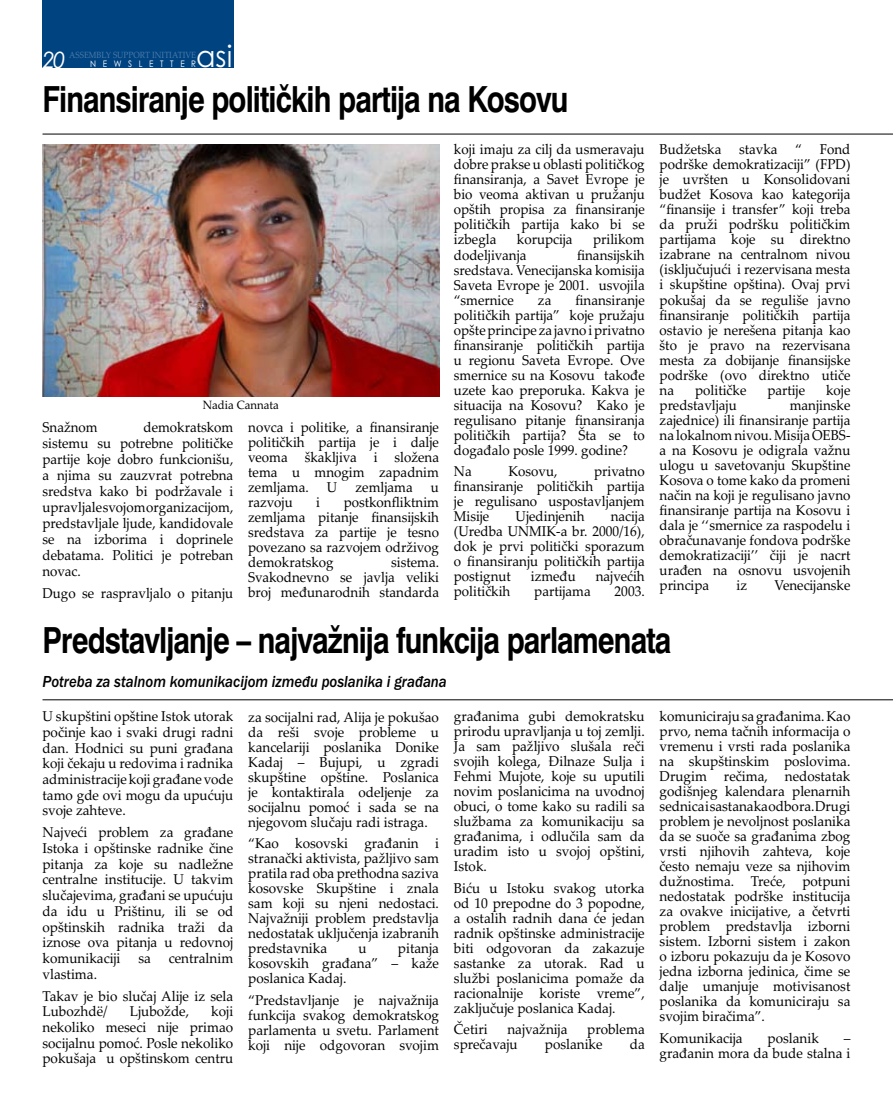
<style>
.page{position:relative;width:893px;height:1106px;background:#fff}
.page>*{position:absolute;margin:0;border:0;box-sizing:border-box;transform-origin:0 0}
.t1{font:700 36px "Swiss 721 BT";letter-spacing:-.03em;color:#000;scale:.82 1}
.t2{font:30px "Century Gothic";color:#fff;scale:.95 1}
.t3{font:italic 22.5px "Century Gothic";color:#fff}
.t4{font:italic 500 16.5px "Franklin Gothic";color:#000;scale:.9 1}
.t5{font:14.25px/15px "Palatino Linotype";color:#000;text-align:justify;scale:.95 1}
.t6{font:14.25px/15px "Palatino Linotype";color:#000;text-align:justify;scale:.94 1}
.t7{font:12px "Palatino Linotype";color:#000;scale:.95 1}
.t8{font:9px "Palatino Linotype";color:#4c7ba7;scale:.9 1}
.t9{font:9px "Century Gothic";letter-spacing:.82em;color:#fff;scale:.9 1}
</style>
<div class="page">
<div style="left:43px;top:0;width:191px;height:67px;background:#004381"></div>
<hr style="left:43px;top:134px;width:850px;height:1px;background:#000">
<hr style="left:43px;top:699px;width:850px;height:1px;background:#000">
<img style="left:43px;top:145px;width:396px;height:251px">
<h2 class="t2" style="left:196px;top:40px;width:40px">asi</h2>
<p class="t8" style="left:69px;top:51px;width:143px">ASSEMBLY SUPPORT INITIATIVE</p>
<h3 class="t3" style="left:43px;top:47px;width:24px">20</h3>
<p class="t9" style="left:90px;top:59px;width:119px">NEWSLETTER</p>
<h1 class="t1" style="left:43px;top:87px;width:643px">Finansiranje političkih partija na Kosovu</h1>
<p class="t7" style="left:203px;top:400px;width:82px">Nadia Cannata</p>
<p class="t6" style="left:43px;top:421px;width:60px">Snažnom</p>
<p class="t6" style="left:43px;top:420px;width:204px;line-height:16px;text-indent:101px">demokratskom sistemu su potrebne političke partĳe koje dobro funkcionišu, a njima su zauzvrat potrebna sredstva kako bi podržavale i upravljale svojom organizacĳom, predstavljale ljude, kandidovale se na izborima i doprinele debatama. Politici je potreban novac.</p>
<p class="t6" style="left:43px;top:587px;width:204px">Dugo se raspravljalo o pitanju</p>
<p class="t6" style="left:248px;top:421px;width:204px">novca i politike, a finansiranje političkih partĳa je i dalje veoma škakljiva i složena tema u mnogim zapadnim zemljama.</p>
<p class="t6" style="left:327px;top:481px;width:13px">U</p>
<p class="t6" style="left:356px;top:481px;width:62px">zemljama</p>
<p class="t6" style="left:431px;top:481px;width:10px">u</p>
<p class="t6" style="left:248px;top:496px;width:205px;text-indent:95px">postkonfliktnim zemljama pitanje finansĳskih sredstava za partĳe je tesno povezano sa razvojem održivog demokratskog</p>
<p class="t6" style="left:248px;top:496px;width:49px">razvoju</p>
<p class="t6" style="left:316px;top:496px;width:6px">i</p>
<p class="t6" style="left:248px;top:556px;width:204px;text-indent:143px">sistema.<br>Svakodnevno se javlja veliki broj međunarodnih standarda</p>
<p class="t6" style="left:454px;top:144px;width:204px">koji imaju za cilj da usmeravaju dobre prakse u oblasti političkog finansiranja, a Savet Evrope je bio veoma aktivan u pružanju opštih propisa za finansiranje političkih partĳa kako bi se izbegla</p>
<p class="t6" style="left:517px;top:234px;width:61px">korupcĳa</p>
<p class="t6" style="left:593px;top:234px;width:56px">prilikom</p>
<p class="t6" style="left:454px;top:249px;width:79px">dodeljivanja</p>
<p class="t6" style="left:454px;top:249px;width:204px;text-indent:123px">finansĳskih sredstava. Venecĳanska komisĳa Saveta Evrope je 2001. usvojila “smernice</p>
<p class="t6" style="left:454px;top:294px;width:204px;text-indent:122px">finansiranje političkih partĳa” koje pružaju opšte principe za javno i privatno finansiranje političkih partĳa u regionu Saveta Evrope. Ove smernice su na Kosovu takođe uzete kao preporuka. Kakva je situacĳa na Kosovu? Kako je regulisano pitanje finansiranja političkih partĳa? Šta se to događalo posle 1999. godine?</p>
<p class="t6" style="left:454px;top:465px;width:20px">Na</p>
<p class="t6" style="left:508px;top:465px;width:54px">Kosovu,</p>
<p class="t6" style="left:538px;top:294px;width:16px">za</p>
<p class="t6" style="left:454px;top:465px;width:205px;text-indent:140px">privatno finansiranje političkih partĳa je regulisano uspostavljanjem Misĳe</p>
<p class="t6" style="left:516px;top:510px;width:75px">Ujedinjenih</p>
<p class="t6" style="left:454px;top:510px;width:204px;text-indent:157px">nacĳa (Uredba UNMIK-a br. 2000/16), dok je prvi politički sporazum o finansiranju političkih partĳa postignut</p>
<p class="t6" style="left:531px;top:570px;width:49px">između</p>
<p class="t6" style="left:596px;top:570px;width:54px">najvećih</p>
<p class="t6" style="left:454px;top:585px;width:62px">političkih</p>
<p class="t6" style="left:534px;top:585px;width:62px">partĳama</p>
<p class="t6" style="left:615px;top:585px;width:34px">2003.</p>
<p class="t6" style="left:660px;top:144px;width:204px">Budžetska stavka “ Fond podrške demokratizacĳi” (FPD) je uvršten u Konsolidovani budžet Kosova kao kategorĳa “finansĳe i transfer” koji treba da pruži podršku političkim partĳama koje su direktno izabrane na centralnom nivou (isključujući i rezervisana mesta i skupštine opština). Ovaj prvi pokušaj da se reguliše javno finansiranje političkih partĳa ostavio je nerešena pitanja kao što je pravo na rezervisana mesta za dobĳanje finansĳske podrške (ovo direktno utiče na</p>
<p class="t6" style="left:695px;top:384px;width:56px">političke</p>
<p class="t6" style="left:767px;top:384px;width:41px">partĳe</p>
<p class="t6" style="left:826px;top:384px;width:27px">koje</p>
<p class="t6" style="left:660px;top:399px;width:84px">predstavljaju</p>
<p class="t6" style="left:660px;top:399px;width:205px;text-indent:130px">manjinske zajednice) ili finansiranje partĳa na lokalnom nivou. Misĳa OEBS&shy;a na Kosovu je odigrala važnu ulogu u savetovanju Skupštine Kosova o tome kako da promeni način na koji je regulisano javno finansiranje partĳa na Kosovu i dala je ‘‘smernice za raspodelu i obračunavanje fondova podrške demokratizacĳi’’ čĳi je nacrt urađen na osnovu usvojenih principa</p>
<p class="t6" style="left:736px;top:579px;width:13px">iz</p>
<p class="t6" style="left:774px;top:579px;width:82px">Venecĳanske</p>
<h1 class="t1" style="left:43px;top:627px;width:768px">Predstavljanje – najvažnija funkcija parlamenata</h1>
<p class="t4" style="left:43px;top:676px;width:451px">Potreba za stalnom komunikacijom između poslanika i građana</p>
<p class="t5" style="left:43px;top:710px;width:202px;line-height:15.8px">U skupštini opštine Istok utorak počinje kao i svaki drugi radni dan. Hodnici su puni građana koji čekaju u redovima i radnika administracĳe koji građane vode tamo gde ovi mogu da upućuju svoje zahteve.</p>
<p class="t5" style="left:43px;top:826px;width:202px;line-height:15.8px">Najveći problem za građane Istoka i opštinske radnike čine pitanja za koje su nadležne centralne institucĳe. U takvim slučajevima, građani se upućuju da idu u Prištinu, ili se od opštinskih radnika traži da iznose ova pitanja u redovnoj komunikacĳi</p>
<p class="t5" style="left:138px;top:952px;width:15px">sa</p>
<p class="t5" style="left:169px;top:952px;width:70px">centralnim</p>
<p class="t5" style="left:43px;top:964px;width:202px;line-height:22px">vlastima.<br>Takav je bio slučaj Alĳe iz sela</p>
<p class="t5" style="left:43px;top:1005px;width:70px">Lubozhdë/</p>
<p class="t5" style="left:130px;top:1005px;width:64px">Ljubožde,</p>
<p class="t5" style="left:43px;top:1005px;width:202px;line-height:15.8px;text-indent:169px">koji nekoliko meseci nĳe primao socĳalnu pomoć. Posle nekoliko pokušaja u opštinskom centru</p>
<p class="t5" style="left:248px;top:711px;width:202px">za socĳalni rad, Alĳa je pokušao da reši svoje probleme u kancelarĳi poslanika Donike Kadaj – Bujupi, u zgradi skupštine opštine. Poslanica je kontaktirala odeljenje za socĳalnu pomoć i sada se na njegovom slučaju radi istraga.</p>
<p class="t5" style="left:248px;top:837px;width:202px">“Kao kosovski građanin i stranački aktivista, pažljivo sam pratila rad oba prethodna saziva kosovske Skupštine i znala sam koji su njeni nedostaci.<br>Najvažnĳi problem predstavlja nedostatak uključenja izabranih predstavnika</p>
<p class="t5" style="left:248px;top:942px;width:202px;text-indent:150px">pitanja kosovskih građana” – kaže poslanica Kadaj.</p>
<p class="t5" style="left:248px;top:994px;width:202px">“Predstavljanje je najvažnĳa funkcĳa svakog demokratskog parlamenta u svetu. Parlament koji nĳe odgovoran svojim</p>
<p class="t5" style="left:358px;top:942px;width:10px">u</p>
<p class="t5" style="left:454px;top:710px;width:202px">građanima gubi demokratsku prirodu upravljanja u toj zemlji.<br>Ja sam pažljivo slušala reči svojih kolega, Đilnaze Sulja i Fehmi Mujote, koje su uputili novim poslanicima na uvodnoj obuci, o tome kako su radili sa službama za komunikacĳu sa građanima, i odlučila sam da uradim isto u svojoj opštini, Istok.</p>
<p class="t5" style="left:454px;top:882px;width:202px">Biću u Istoku svakog utorka od 10 prepodne do 3 popodne, a ostalih radnih dana će jedan radnik opštinske administracĳe biti odgovoran da zakazuje sastanke za utorak. Rad u službi poslanicima pomaže da racionalnĳe koriste vreme”, zaključuje poslanica Kadaj.</p>
<p class="t5" style="left:454px;top:1023px;width:37px">Četiri</p>
<p class="t5" style="left:507px;top:1023px;width:65px">najvažnĳa</p>
<p class="t5" style="left:587px;top:1023px;width:62px">problema</p>
<p class="t5" style="left:454px;top:1038px;width:69px">sprečavaju</p>
<p class="t5" style="left:545px;top:1038px;width:62px">poslanike</p>
<p class="t5" style="left:630px;top:1038px;width:17px">da</p>
<p class="t5" style="left:660px;top:710px;width:202px">komuniciraju sa građanima. Kao prvo, nema tačnih informacĳa o vremenu i vrsti rada poslanika na skupštinskim poslovima.<br>Drugim rečima, nedostatak godišnjeg kalendara plenarnih sednica i sastanaka odbora. Drugi problem je nevoljnost poslanika da se suoče sa građanima zbog vrsti njihovih zahteva, koje često nemaju veze sa njihovim dužnostima. Treće, potpuni nedostatak podrške institucĳa za ovakve inicĳative, a četvrti problem predstavlja izborni sistem. Izborni sistem i zakon o izboru pokazuju da je Kosovo jedna izborna jedinica, čime se dalje umanjuje motivisanost poslanika da komuniciraju sa svojim biračima”.</p>
<p class="t5" style="left:660px;top:1032px;width:89px">Komunikacĳa</p>
<p class="t5" style="left:767px;top:1032px;width:56px">poslanik</p>
<p class="t5" style="left:660px;top:1032px;width:202px;text-align:right">–<br>građanin mora da bude stalna i</p>
</div>
